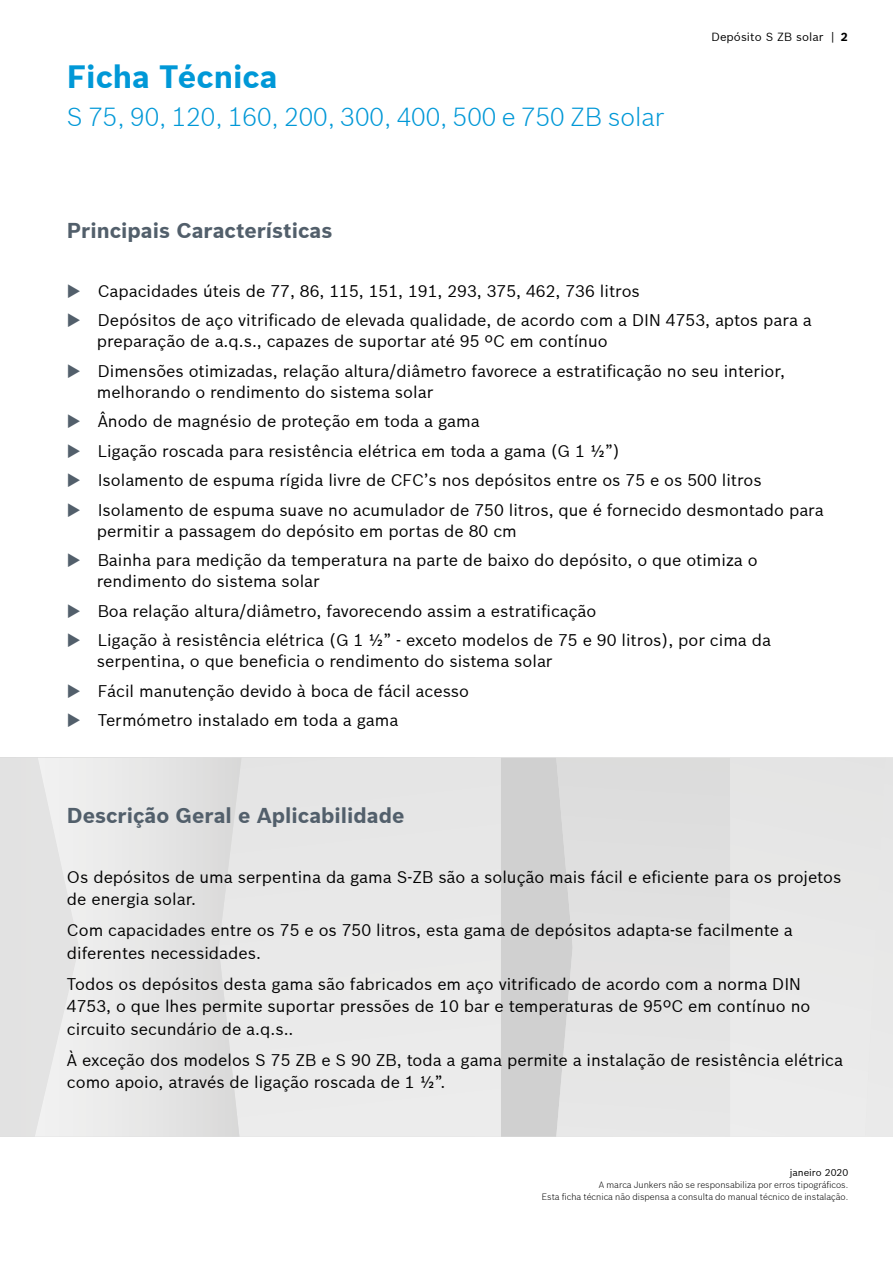
<style>
.page{position:relative;width:893px;height:1263px;background:#fff}
.page>*{position:absolute;margin:0;border:0;box-sizing:border-box;transform-origin:0 0}
.t1{font:700 31.5px "Bosch Sans";color:#0098d7}
.t2{font:300 25.5px "Bosch Sans";color:#0098d7}
.t3{font:700 21px "Bosch Sans";color:#525f6b}
.t4{font:16.5px/22.5px "Bosch Sans";color:#000}
.t5{font:11.55px "Bosch Sans";letter-spacing:.005em;color:#000}
.t6{font:9.75px "Bosch Sans";color:#000}
.t7{font:300 9px/12px "Bosch Sans";color:#000;text-align:right}
.s1{font-weight:700}
.s2{color:#525f6b}
</style>
<div class="page">
<div style="left:241px;top:758px;width:260px;height:379px;background:#e9e9e9"></div>
<div style="left:0;top:758px;width:35px;height:379px;background:#e2e2e2"></div>
<svg style="left:35px;top:758px;width:206px;height:379px"></svg>
<div style="left:501px;top:758px;width:55px;height:379px;background:#d0d0d0"></div>
<div style="left:885px;top:758px;width:8px;height:379px;background:#e7e7e7"></div>
<div style="left:556px;top:758px;width:174px;height:379px;background:#e1e1e1"></div>
<div style="left:730px;top:758px;width:155px;height:379px;background:#e8e8e8"></div>
<h1 class="t1" style="left:67px;top:57px;width:212px">Ficha Técnica</h1>
<h2 class="t2" style="left:67px;top:101px;width:599px">S 75, 90, 120, 160, 200, 300, 400, 500 e 750 ZB solar</h2>
<p class="t3" style="left:67px;top:217px;width:267px">Principais Características</p>
<p class="t5" style="left:711px;top:29px;width:138px">Depósito S ZB solar | <span class="s1">2</span></p>
<p class="t4" style="left:67px;top:279px;width:574px"><span class="s2">◆</span> Capacidades úteis de 77, 86, 115, 151, 191, 293, 375, 462, 736 litros</p>
<p class="t4" style="left:97px;top:310px;width:717px;line-height:21px;text-indent:-30px"><span class="s2">◆</span> Depósitos de aço vitrificado de elevada qualidade, de acordo com a DIN 4753, aptos para a preparação de a.q.s., capazes de suportar até 95 ºC em contínuo</p>
<p class="t4" style="left:97px;top:360px;width:690px;line-height:21px;text-indent:-30px"><span class="s2">◆</span> Dimensões otimizadas, relação altura/diâmetro favorece a estratificação no seu interior, melhorando o rendimento do sistema solar</p>
<p class="t4" style="left:67px;top:410px;width:414px"><span class="s2">◆</span> Ânodo de magnésio de proteção em toda a gama</p>
<p class="t4" style="left:67px;top:439px;width:554px"><span class="s2">◆</span> Ligação roscada para resistência elétrica em toda a gama (G 1 ½”)</p>
<p class="t4" style="left:67px;top:469px;width:696px"><span class="s2">◆</span> Isolamento de espuma rígida livre de CFC’s nos depósitos entre os 75 e os 500 litros</p>
<p class="t4" style="left:97px;top:499px;width:729px;line-height:21px;text-indent:-30px"><span class="s2">◆</span> Isolamento de espuma suave no acumulador de 750 litros, que é fornecido desmontado para permitir a passagem do depósito em portas de 80 cm</p>
<p class="t4" style="left:97px;top:550px;width:662px;line-height:21px;text-indent:-30px"><span class="s2">◆</span> Bainha para medição da temperatura na parte de baixo do depósito, o que otimiza o rendimento do sistema solar</p>
<p class="t4" style="left:67px;top:599px;width:531px"><span class="s2">◆</span> Boa relação altura/diâmetro, favorecendo assim a estratificação</p>
<p class="t4" style="left:97px;top:630px;width:676px;line-height:21px;text-indent:-30px"><span class="s2">◆</span> Ligação à resistência elétrica (G 1 ½” - exceto modelos de 75 e 90 litros), por cima da serpentina, o que beneficia o rendimento do sistema solar</p>
<p class="t4" style="left:67px;top:679px;width:404px"><span class="s2">◆</span> Fácil manutenção devido à boca de fácil acesso</p>
<p class="t4" style="left:67px;top:709px;width:333px"><span class="s2">◆</span> Termómetro instalado em toda a gama</p>
<p class="t3" style="left:67px;top:802px;width:339px">Descrição Geral e Aplicabilidade</p>
<p class="t4" style="left:67px;top:865px;width:776px">Os depósitos de uma serpentina da gama S-ZB são a solução mais fácil e eficiente para os projetos de energia solar.</p>
<p class="t4" style="left:67px;top:919px;width:727px">Com capacidades entre os 75 e os 750 litros, esta gama de depósitos adapta-se facilmente a diferentes necessidades.</p>
<p class="t4" style="left:67px;top:972px;width:745px">Todos os depósitos desta gama são fabricados em aço vitrificado de acordo com a norma DIN<br>4753, o que lhes permite suportar pressões de 10 bar e temperaturas de 95ºC em contínuo no circuito secundário de a.q.s..</p>
<p class="t4" style="left:67px;top:1048px;width:777px">À exceção dos modelos S 75 ZB e S 90 ZB, toda a gama permite a instalação de resistência elétrica como apoio, através de ligação roscada de 1 ½”.</p>
<p class="t6" style="left:790px;top:1166px;width:60px">janeiro 2020</p>
<p class="t7" style="left:542px;top:1178px;width:308px">A marca Junkers não se responsabiliza por erros tipográficos.<br>Esta ficha técnica não dispensa a consulta do manual técnico de instalação.</p>
</div>
